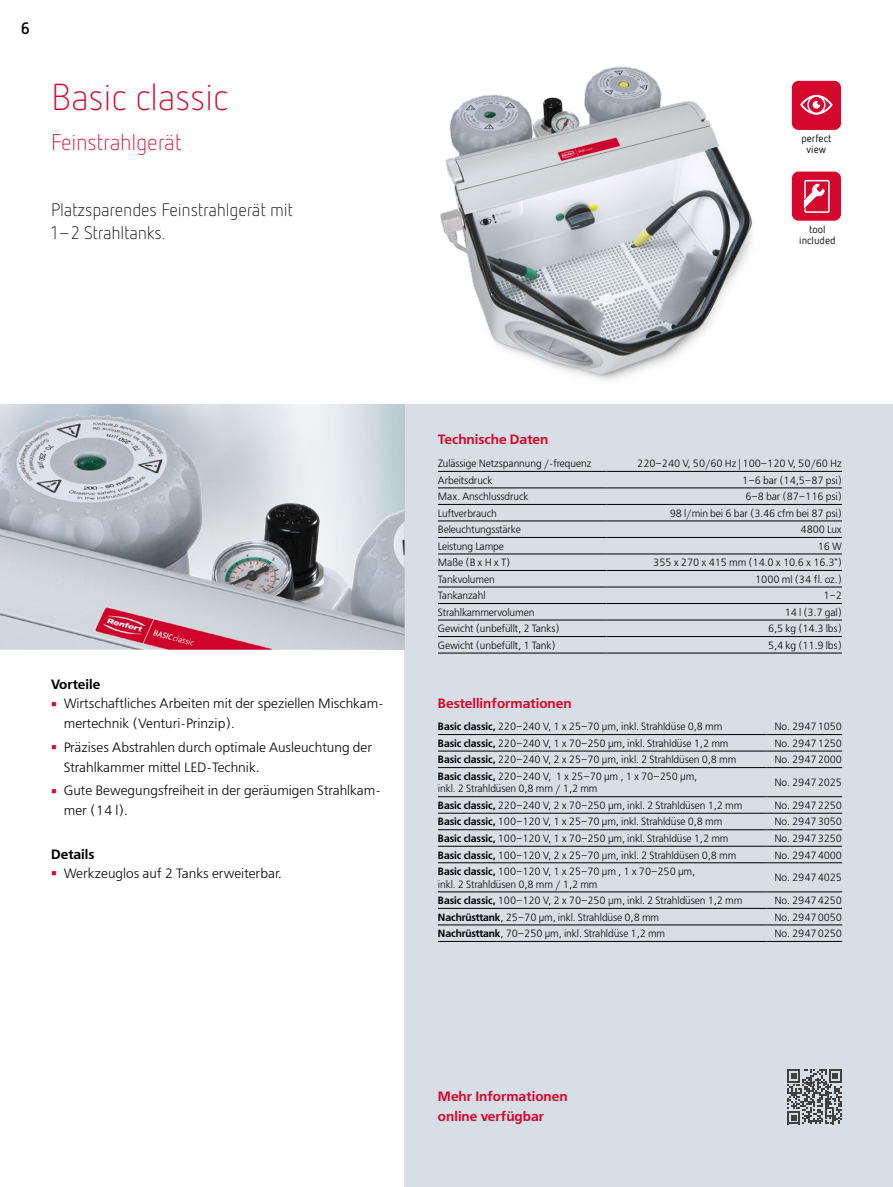
<style>
.page{position:relative;width:893px;height:1187px;background:#fff}
.page>*{position:absolute;margin:0;border:0;box-sizing:border-box;transform-origin:0 0}
.t1{font:300 37.5px "Netto Pro";letter-spacing:-.01em;color:#d5072d}
.t2{font:300 22.5px "Netto Pro";letter-spacing:-.01em;color:#d5072d}
.t3{font:300 18px/23.2px "Netto Pro";letter-spacing:-.01em;color:#000}
.t4{font:700 16.5px "Netto Pro";color:#000}
.t5{font:300 13.5px/19.6px "Free Set";color:#000}
.t6{font:600 13.5px/19.6px "Free Set";color:#d5072d}
.t7{font:600 13.5px "Free Set";color:#000}
.t8{font:300 10.5px/12.6px "Free Set";letter-spacing:-.01em;color:#000;scale:.96 1}
.t9{font:10.5px/10.5px "Netto Pro";color:#000;text-align:center}
.s1{font-weight:600}
</style>
<div class="page">
<div style="left:404px;top:404px;width:489px;height:782px;background:#d8dee5"></div>
<img style="left:440px;top:66px;width:313px;height:315px">
<svg style="left:787px;top:1069px;width:55px;height:54px"></svg>
<hr style="left:438px;top:471px;width:168px;height:1px;background:#000">
<hr style="left:606px;top:471px;width:236px;height:1px;background:#000">
<hr style="left:438px;top:570px;width:168px;height:1px;background:#000">
<hr style="left:606px;top:570px;width:236px;height:1px;background:#000">
<hr style="left:438px;top:586px;width:168px;height:1px;background:#000">
<hr style="left:606px;top:586px;width:236px;height:1px;background:#000">
<hr style="left:438px;top:603px;width:168px;height:1px;background:#000">
<hr style="left:606px;top:603px;width:236px;height:1px;background:#000">
<hr style="left:438px;top:619px;width:168px;height:1px;background:#000">
<hr style="left:606px;top:619px;width:236px;height:1px;background:#000">
<hr style="left:438px;top:636px;width:168px;height:1px;background:#000">
<hr style="left:606px;top:636px;width:236px;height:1px;background:#000">
<hr style="left:438px;top:652px;width:168px;height:1px;background:#000">
<hr style="left:606px;top:652px;width:236px;height:1px;background:#000">
<hr style="left:438px;top:487px;width:168px;height:1px;background:#000">
<hr style="left:606px;top:487px;width:236px;height:1px;background:#000">
<hr style="left:438px;top:504px;width:168px;height:1px;background:#000">
<hr style="left:606px;top:504px;width:236px;height:1px;background:#000">
<hr style="left:438px;top:520px;width:168px;height:1px;background:#000">
<hr style="left:606px;top:520px;width:236px;height:1px;background:#000">
<hr style="left:438px;top:537px;width:168px;height:1px;background:#000">
<hr style="left:606px;top:537px;width:236px;height:1px;background:#000">
<hr style="left:438px;top:553px;width:168px;height:1px;background:#000">
<hr style="left:606px;top:553px;width:236px;height:1px;background:#000">
<hr style="left:438px;top:941px;width:328px;height:1px;background:#000">
<hr style="left:766px;top:941px;width:76px;height:1px;background:#000">
<hr style="left:438px;top:734px;width:328px;height:1px;background:#000">
<hr style="left:766px;top:734px;width:76px;height:1px;background:#000">
<hr style="left:438px;top:767px;width:328px;height:1px;background:#000">
<hr style="left:766px;top:767px;width:76px;height:1px;background:#000">
<hr style="left:438px;top:829px;width:328px;height:1px;background:#000">
<hr style="left:766px;top:829px;width:76px;height:1px;background:#000">
<hr style="left:438px;top:862px;width:328px;height:1px;background:#000">
<hr style="left:766px;top:862px;width:76px;height:1px;background:#000">
<hr style="left:438px;top:908px;width:328px;height:1px;background:#000">
<hr style="left:766px;top:908px;width:76px;height:1px;background:#000">
<hr style="left:438px;top:924px;width:328px;height:1px;background:#000">
<hr style="left:766px;top:924px;width:76px;height:1px;background:#000">
<hr style="left:438px;top:750px;width:328px;height:1px;background:#000">
<hr style="left:766px;top:750px;width:76px;height:1px;background:#000">
<hr style="left:438px;top:796px;width:328px;height:1px;background:#000">
<hr style="left:766px;top:796px;width:76px;height:1px;background:#000">
<hr style="left:438px;top:846px;width:328px;height:1px;background:#000">
<hr style="left:766px;top:846px;width:76px;height:1px;background:#000">
<hr style="left:438px;top:891px;width:328px;height:1px;background:#000">
<hr style="left:766px;top:891px;width:76px;height:1px;background:#000">
<hr style="left:438px;top:812px;width:328px;height:1px;background:#000">
<hr style="left:766px;top:812px;width:76px;height:1px;background:#000">
<img style="left:0;top:414px;width:404px;height:235px">
<div style="left:792px;top:81px;width:49px;height:49px;background:#d5072d;border-radius:7px"></div>
<svg style="left:800px;top:95px;width:33px;height:20px"></svg>
<div style="left:792px;top:171px;width:49px;height:50px;background:#d5072d;border-radius:7px"></div>
<div style="left:804px;top:180px;width:26px;height:33px;border:2px solid #fff"></div>
<svg style="left:803px;top:183px;width:23px;height:28px"></svg>
<h3 class="t4" style="left:21px;top:17px;width:11px">6</h3>
<h1 class="t1" style="left:51px;top:73px;width:178px">Basic classic</h1>
<h2 class="t2" style="left:51px;top:128px;width:132px">Feinstrahlgerät</h2>
<h3 class="t3" style="left:51px;top:197px;width:244px">Platzsparendes Feinstrahlgerät mit<br>1–2 Strahltanks.</h3>
<p class="t9" style="left:801px;top:133px;width:32px">perfect view</p>
<p class="t9" style="left:799px;top:224px;width:38px">tool included</p>
<p class="t7" style="left:51px;top:676px;width:51px">Vorteile</p>
<p class="t5" style="left:64px;top:694px;width:322px">Wirtschaftliches Arbeiten mit der speziellen Mischkam&shy;mertechnik (Venturi-Prinzip).</p>
<p class="t5" style="left:64px;top:737px;width:310px">Präzises Abstrahlen durch optimale Ausleuchtung der<br>Strahlkammer mittel LED-Technik.</p>
<p class="t5" style="left:64px;top:781px;width:319px">Gute Bewegungsfreiheit in der geräumigen Strahlkam&shy;mer (14 l).</p>
<p class="t7" style="left:51px;top:845px;width:45px">Details</p>
<p class="t5" style="left:64px;top:863px;width:220px">Werkzeuglos auf 2 Tanks erweiterbar.</p>
<p class="t6" style="left:438px;top:430px;width:112px">Technische Daten</p>
<p class="t8" style="left:438px;top:457px;width:161px">Zulässige Netzspannung /-frequenz</p>
<p class="t8" style="left:637px;top:457px;width:215px">220–240 V, 50/60 Hz | 100–120 V, 50/60 Hz</p>
<p class="t8" style="left:438px;top:474px;width:58px">Arbeitsdruck</p>
<p class="t8" style="left:742px;top:474px;width:105px">1–6 bar (14,5–87 psi)</p>
<p class="t8" style="left:438px;top:490px;width:96px">Max. Anschlussdruck</p>
<p class="t8" style="left:745px;top:490px;width:102px">6–8 bar (87–116 psi)</p>
<p class="t8" style="left:438px;top:507px;width:63px">Luftverbrauch</p>
<p class="t8" style="left:670px;top:507px;width:181px">98 l/min bei 6 bar (3.46 cfm bei 87 psi)</p>
<p class="t8" style="left:438px;top:523px;width:88px">Beleuchtungsstärke</p>
<p class="t8" style="left:801px;top:523px;width:45px">4800 Lux</p>
<p class="t8" style="left:438px;top:540px;width:70px">Leistung Lampe</p>
<p class="t8" style="left:818px;top:540px;width:27px">16 W</p>
<p class="t8" style="left:438px;top:556px;width:77px">Maße (B x H x T)</p>
<p class="t8" style="left:653px;top:556px;width:198px">355 x 270 x 415 mm (14.0 x 10.6 x 16.3")</p>
<p class="t8" style="left:438px;top:573px;width:61px">Tankvolumen</p>
<p class="t8" style="left:755px;top:573px;width:92px">1000 ml (34 fl. oz.)</p>
<p class="t8" style="left:438px;top:589px;width:51px">Tankanzahl</p>
<p class="t8" style="left:823px;top:589px;width:21px">1–2</p>
<p class="t8" style="left:438px;top:606px;width:102px">Strahlkammervolumen</p>
<p class="t8" style="left:785px;top:606px;width:61px">14 l (3.7 gal)</p>
<p class="t8" style="left:438px;top:622px;width:128px">Gewicht (unbefüllt, 2 Tanks)</p>
<p class="t8" style="left:768px;top:622px;width:79px">6,5 kg (14.3 lbs)</p>
<p class="t8" style="left:438px;top:639px;width:124px">Gewicht (unbefüllt, 1 Tank)</p>
<p class="t8" style="left:768px;top:639px;width:79px">5,4 kg (11.9 lbs)</p>
<p class="t6" style="left:438px;top:693px;width:135px">Bestellinformationen</p>
<p class="t8" style="left:438px;top:720px;width:298px"><span class="s1">Basic classic,</span> 220–240 V, 1 x 25–70 µm, inkl. Strahldüse 0,8 mm</p>
<p class="t8" style="left:774px;top:720px;width:72px">No. 29471050</p>
<p class="t8" style="left:438px;top:737px;width:304px"><span class="s1">Basic classic,</span> 220–240 V, 1 x 70–250 µm, inkl. Strahldüse 1,2 mm</p>
<p class="t8" style="left:774px;top:737px;width:72px">No. 29471250</p>
<p class="t8" style="left:438px;top:753px;width:312px"><span class="s1">Basic classic,</span> 220–240 V, 2 x 25–70 µm, inkl. 2 Strahldüsen 0,8 mm</p>
<p class="t8" style="left:774px;top:753px;width:72px">No. 29472000</p>
<p class="t8" style="left:438px;top:770px;width:272px"><span class="s1">Basic classic,</span> 220–240 V, 1 x 25–70 µm , 1 x 70–250 µm, inkl. 2 Strahldüsen 0,8 mm / 1,2 mm</p>
<p class="t8" style="left:774px;top:776px;width:72px">No. 29472025</p>
<p class="t8" style="left:438px;top:799px;width:319px"><span class="s1">Basic classic,</span> 220–240 V, 2 x 70–250 µm, inkl. 2 Strahldüsen 1,2 mm</p>
<p class="t8" style="left:774px;top:799px;width:72px">No. 29472250</p>
<p class="t8" style="left:438px;top:815px;width:298px"><span class="s1">Basic classic,</span> 100–120 V, 1 x 25–70 µm, inkl. Strahldüse 0,8 mm</p>
<p class="t8" style="left:774px;top:815px;width:72px">No. 29473050</p>
<p class="t8" style="left:438px;top:832px;width:304px"><span class="s1">Basic classic,</span> 100–120 V, 1 x 70–250 µm, inkl. Strahldüse 1,2 mm</p>
<p class="t8" style="left:774px;top:832px;width:72px">No. 29473250</p>
<p class="t8" style="left:438px;top:848px;width:312px"><span class="s1">Basic classic,</span> 100–120 V, 2 x 25–70 µm, inkl. 2 Strahldüsen 0,8 mm</p>
<p class="t8" style="left:774px;top:848px;width:72px">No. 29474000</p>
<p class="t8" style="left:438px;top:865px;width:269px"><span class="s1">Basic classic,</span> 100–120 V, 1 x 25–70 µm , 1 x 70–250 µm, inkl. 2 Strahldüsen 0,8 mm / 1,2 mm</p>
<p class="t8" style="left:774px;top:871px;width:72px">No. 29474025</p>
<p class="t8" style="left:438px;top:894px;width:319px"><span class="s1">Basic classic,</span> 100–120 V, 2 x 70–250 µm, inkl. 2 Strahldüsen 1,2 mm</p>
<p class="t8" style="left:774px;top:894px;width:72px">No. 29474250</p>
<p class="t8" style="left:438px;top:910px;width:232px"><span class="s1">Nachrüsttank</span>, 25–70 µm, inkl. Strahldüse 0,8 mm</p>
<p class="t8" style="left:774px;top:910px;width:72px">No. 29470050</p>
<p class="t8" style="left:438px;top:927px;width:238px"><span class="s1">Nachrüsttank</span>, 70–250 µm, inkl. Strahldüse 1,2 mm</p>
<p class="t8" style="left:774px;top:927px;width:72px">No. 29470250</p>
<p class="t6" style="left:438px;top:1086px;width:131px">Mehr Informationen online verfügbar</p>
</div>
